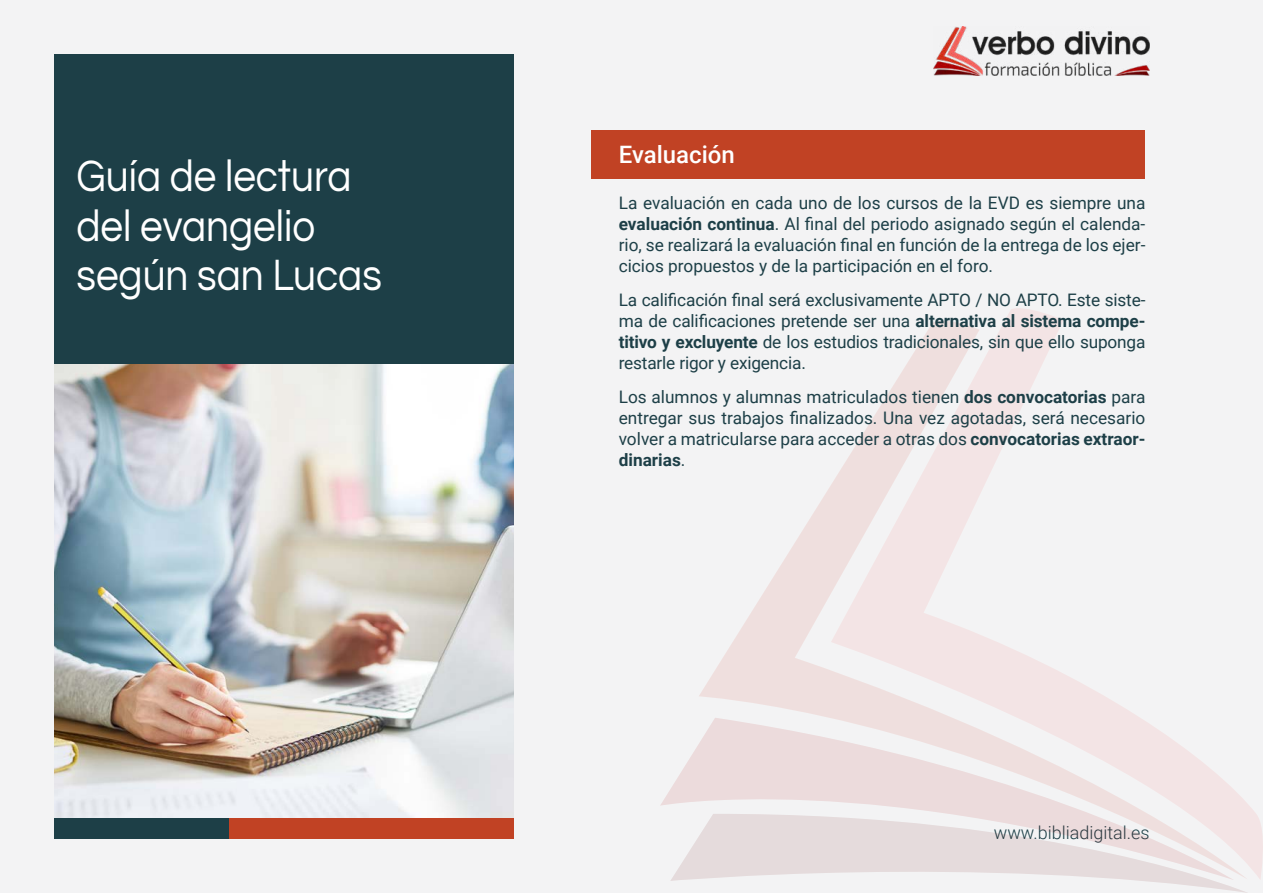
<style>
.page{position:relative;width:1263px;height:893px;background:#f3f3f4}
.page>*{position:absolute;margin:0;border:0;box-sizing:border-box;transform-origin:0 0}
.t1{font:45px/49.5px "Questrial";color:#fff;scale:.9 1}
.t2{font:500 24px "Roboto";color:#fff}
.t3{font:300 18px "Roboto";color:#1d3f47}
.t4{font:17.25px/21px "Roboto";color:#1d3f47;text-align:justify}
.s1{font-weight:700}
</style>
<div class="page">
<img style="left:933px;top:27px;width:217px;height:48px">
<svg style="left:671px;top:880px;width:576px;height:13px"></svg>
<svg style="left:660px;top:744px;width:39px;height:136px"></svg>
<svg style="left:699px;top:486px;width:132px;height:393px"></svg>
<svg style="left:831px;top:308px;width:432px;height:572px"></svg>
<div style="left:228px;top:817px;width:285px;height:22px;background:#c14224"></div>
<div style="left:54px;top:817px;width:174px;height:22px;background:#1d3f47"></div>
<img style="left:54px;top:364px;width:459px;height:453px">
<div style="left:591px;top:130px;width:554px;height:49px;background:#c14224"></div>
<div style="left:54px;top:54px;width:459px;height:310px;background:#1d3f47"></div>
<h1 class="t1" style="left:77px;top:153px;width:341px">Guía de lectura del evangelio según san Lucas</h1>
<h2 class="t2" style="left:619px;top:137px;width:118px">Evaluación</h2>
<p class="t4" style="left:619px;top:192px;width:528px">La evaluación en cada uno de los cursos de la EVD es siempre una <span class="s1">evaluación continua</span>. Al final del periodo asignado según el calenda&shy;rio, se realizará la evaluación final en función de la entrega de los ejer&shy;cicios propuestos y de la participación en el foro.</p>
<p class="t4" style="left:619px;top:289px;width:528px">La calificación final será exclusivamente APTO / NO APTO. Este siste&shy;ma de calificaciones pretende ser una <span class="s1">alternativa al sistema compe&shy;titivo y excluyente</span> de los estudios tradicionales, sin que ello suponga restarle rigor y exigencia.</p>
<p class="t4" style="left:619px;top:385px;width:528px">Los alumnos y alumnas matriculados tienen <span class="s1">dos convocatorias</span> para entregar sus trabajos finalizados. Una vez agotadas, será necesario volver a matricularse para acceder a otras dos <span class="s1">convocatorias extraor&shy;dinarias</span>.</p>
<p class="t3" style="left:994px;top:820px;width:157px">www.bibliadigital.es</p>
</div>
